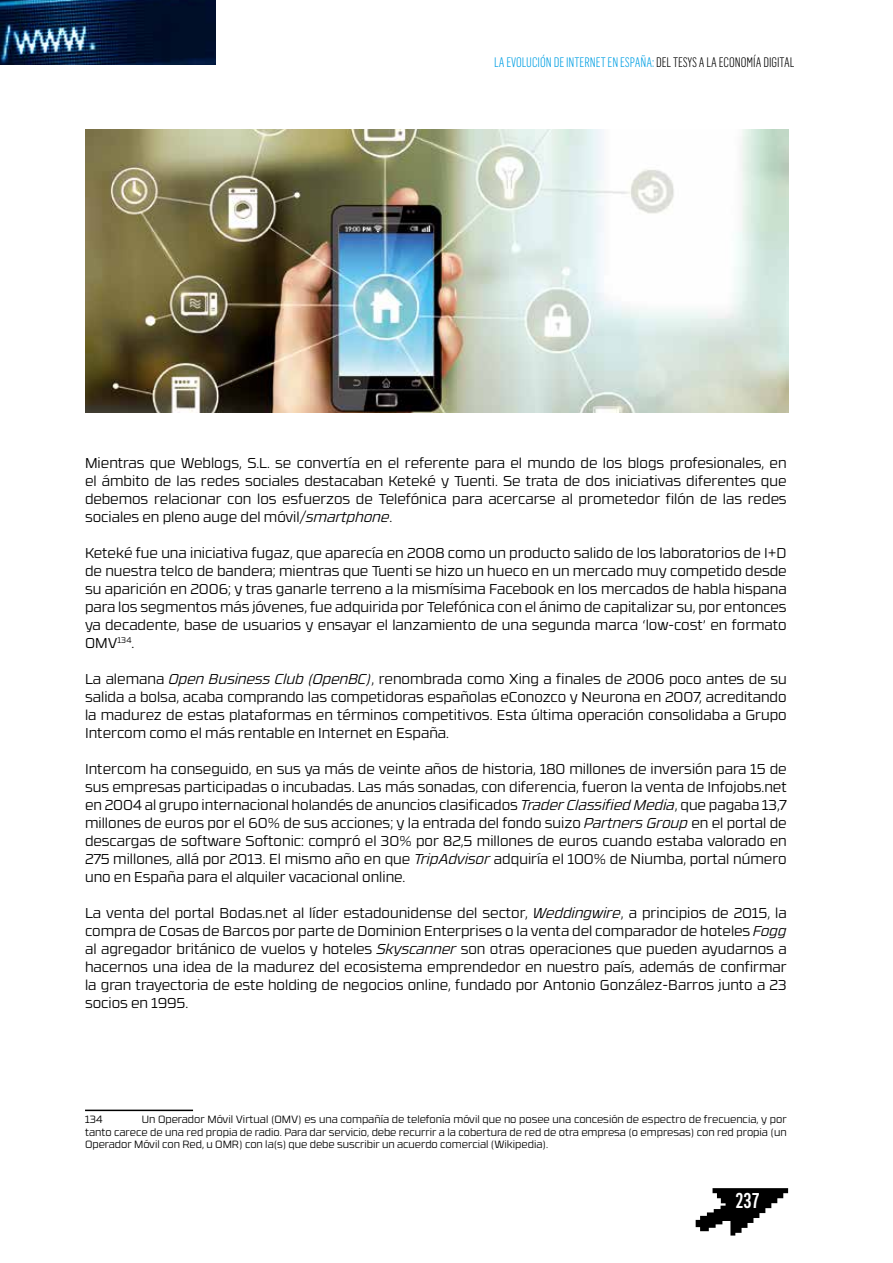
<style>
.page{position:relative;width:893px;height:1263px;background:#fff}
.page>*{position:absolute;margin:0;border:0;box-sizing:border-box;transform-origin:0 0}
.t1{font:500 21px "Flama Condensed";color:#fff}
.t2{font:300 14.25px/18px "RB No 3.1";color:#000;text-align:justify}
.t3{font:300 13.5px "Flama Condensed";color:#009fe3}
.t4{font:300 10.5px/12.6px "RB No 3.1";color:#000;text-align:justify}
.s1{color:#000}
.s2{font-style:italic}
</style>
<div class="page">
<img style="left:0;top:0;width:215px;height:64px">
<svg style="left:696px;top:1188px;width:92px;height:47px"></svg>
<hr style="left:85px;top:1109px;width:108px;height:2px;background:#000">
<img style="left:85px;top:130px;width:703px;height:282px">
<p class="t3" style="left:494px;top:54px;width:302px">LA EVOLUCIÓN DE INTERNET EN ESPAÑA: <span class="s1">DEL TESYS A LA ECONOMÍA DIGITAL</span></p>
<p class="t2" style="left:85px;top:453px;width:703px">Mientras que Weblogs, S.L. se convertía en el referente para el mundo de los blogs profesionales, en el ámbito de las redes sociales destacaban Keteké y Tuenti. Se trata de dos iniciativas diferentes que debemos relacionar con los esfuerzos de Telefónica para acercarse al prometedor filón de las redes sociales en pleno auge del móvil/<span class="s2">smartphone</span>.</p>
<p class="t2" style="left:85px;top:543px;width:703px">Keteké fue una iniciativa fugaz, que aparecía en 2008 como un producto salido de los laboratorios de I+D de nuestra telco de bandera; mientras que Tuenti se hizo un hueco en un mercado muy competido desde su aparición en 2006; y tras ganarle terreno a la mismísima Facebook en los mercados de habla hispana para los segmentos más jóvenes, fue adquirida por Telefónica con el ánimo de capitalizar su, por entonces ya decadente, base de usuarios y ensayar el lanzamiento de una segunda marca ‘low-cost’ en formato OMV<sup>134</sup>.</p>
<p class="t2" style="left:85px;top:669px;width:703px">La alemana <span class="s2">Open Business Club (OpenBC)</span>, renombrada como Xing a finales de 2006 poco antes de su salida a bolsa, acaba comprando las competidoras españolas eConozco y Neurona en 2007, acreditando la madurez de estas plataformas en términos competitivos. Esta última operación consolidaba a Grupo Intercom como el más rentable en Internet en España.</p>
<p class="t2" style="left:85px;top:759px;width:703px">Intercom ha conseguido, en sus ya más de veinte años de historia, 180 millones de inversión para 15 de sus empresas participadas o incubadas. Las más sonadas, con diferencia, fueron la venta de Infojobs.net en 2004 al grupo internacional holandés de anuncios clasificados <span class="s2">Trader Classified Media</span>, que pagaba 13,7 millones de euros por el 60% de sus acciones; y la entrada del fondo suizo <span class="s2">Partners Group</span> en el portal de descargas de software Softonic: compró el 30% por 82,5 millones de euros cuando estaba valorado en 275 millones, allá por 2013. El mismo año en que <span class="s2">TripAdvisor</span> adquiría el 100% de Niumba, portal número uno en España para el alquiler vacacional online.</p>
<p class="t2" style="left:85px;top:903px;width:703px">La venta del portal Bodas.net al líder estadounidense del sector, <span class="s2">Weddingwire</span>, a principios de 2015, la compra de Cosas de Barcos por parte de Dominion Enterprises o la venta del comparador de hoteles <span class="s2">Fogg </span>al agregador británico de vuelos y hoteles <span class="s2">Skyscanner</span> son otras operaciones que pueden ayudarnos a hacernos una idea de la madurez del ecosistema emprendedor en nuestro país, además de confirmar la gran trayectoria de este holding de negocios online, fundado por Antonio González-Barros junto a 23 socios en 1995.</p>
<p class="t4" style="left:85px;top:1112px;width:703px;text-indent:57px">Un Operador Móvil Virtual (OMV) es una compañía de telefonía móvil que no posee una concesión de espectro de frecuencia, y por tanto carece de una red propia de radio. Para dar servicio, debe recurrir a la cobertura de red de otra empresa (o empresas) con red propia (un Operador Móvil con Red, u OMR) con la(s) que debe suscribir un acuerdo comercial (Wikipedia).</p>
<p class="t4" style="left:85px;top:1112px;width:19px">134</p>
<h1 class="t1" style="left:736px;top:1187px;width:25px">237</h1>
</div>
